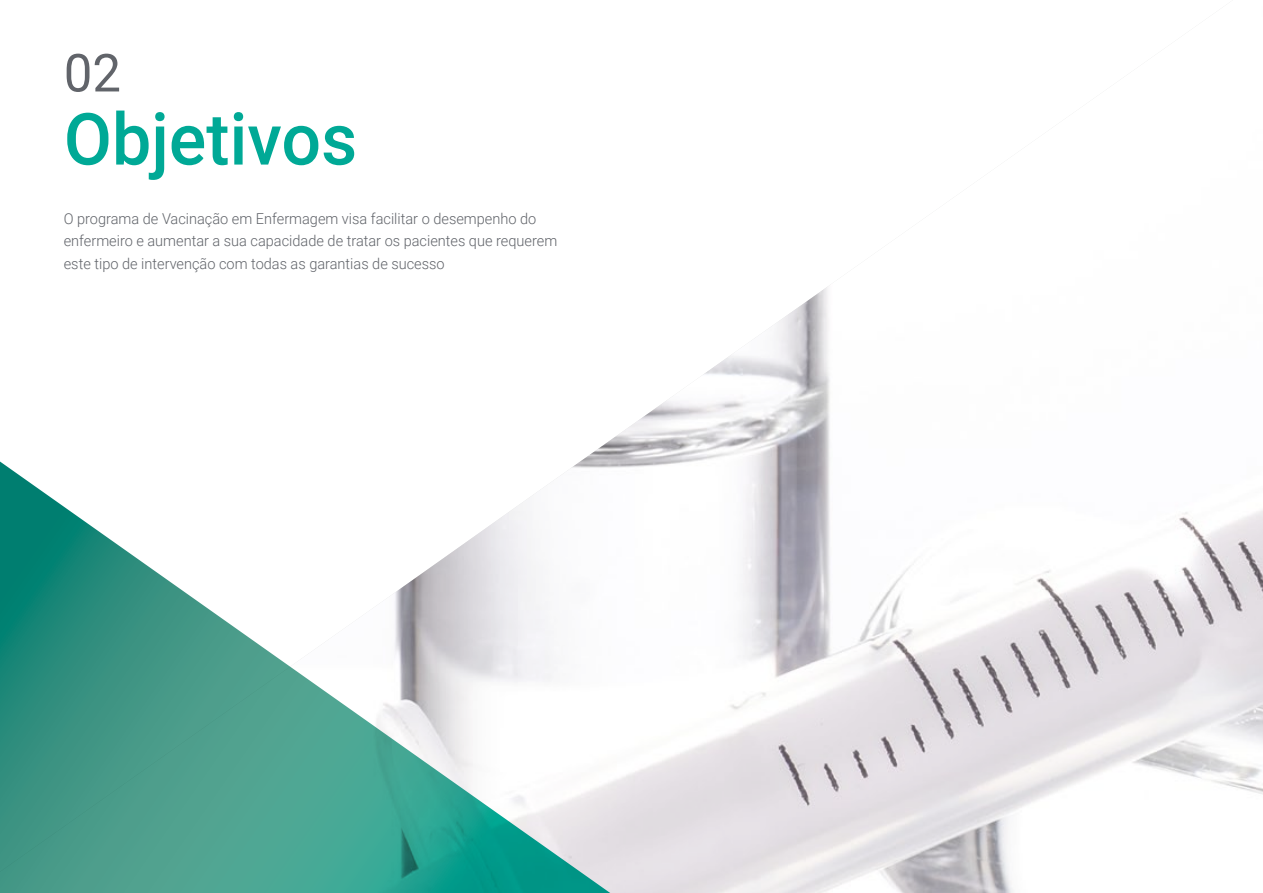
<style>
.page{position:relative;width:1263px;height:893px;background:#fff}
.page>*{position:absolute;margin:0;border:0;box-sizing:border-box;transform-origin:0 0}
.t1{font:500 72px "Roboto";color:#00a996}
.t2{font:52.5px "Roboto";color:#61646a}
.t3{font:300 15px/22.5px "Roboto";color:#61646a}
</style>
<div class="page">
<img style="left:602px;top:286px;width:661px;height:607px">
<svg style="left:0;top:446px;width:640px;height:447px"></svg>
<h2 class="t2" style="left:64px;top:36px;width:59px">02</h2>
<h1 class="t1" style="left:64px;top:89px;width:295px">Objetivos</h1>
<p class="t3" style="left:64px;top:207px;width:495px">O programa de Vacinação em Enfermagem visa facilitar o desempenho do enfermeiro e aumentar a sua capacidade de tratar os pacientes que requerem este tipo de intervenção com todas as garantias de sucesso</p>
</div>
